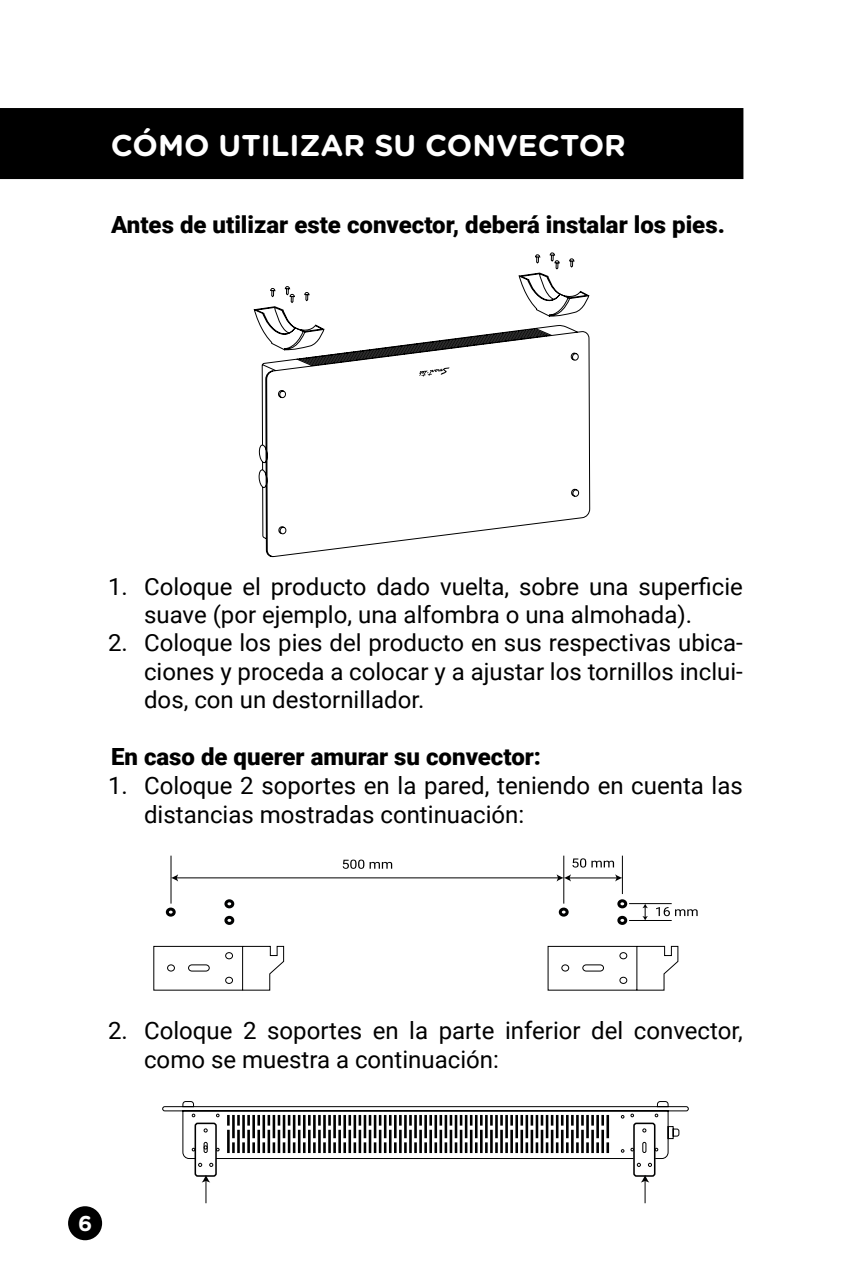
<style>
.page{position:relative;width:851px;height:1276px;background:#fff}
.page>*{position:absolute;margin:0;border:0;box-sizing:border-box;transform-origin:0 0}
.t1{font:700 30px "Gotham Rounded";color:#fff}
.t2{font:24px/28.8px "Roboto";color:#000}
.t3{font:23.7px/28.5px "Roboto";color:#000}
.t4{font:900 23.7px "Roboto";color:#000}
.t5{font:700 21.3px "Gotham Rounded";color:#fff}
</style>
<div class="page">
<div style="left:68px;top:1206px;width:34px;height:34px;background:#000;border-radius:50%"></div>
<svg style="left:253px;top:179px;width:337px;height:738px"></svg>
<div style="left:166px;top:907px;width:10px;height:9px;border:3px solid #000101;border-radius:50%"></div>
<div style="left:224px;top:899px;width:10px;height:9px;border:3px solid #000101;border-radius:50%"></div>
<div style="left:224px;top:916px;width:10px;height:9px;border:3px solid #000101;border-radius:50%"></div>
<div style="left:558px;top:907px;width:10px;height:9px;border:3px solid #000101;border-radius:50%"></div>
<div style="left:617px;top:899px;width:10px;height:9px;border:3px solid #000101;border-radius:50%"></div>
<div style="left:617px;top:916px;width:10px;height:9px;border:3px solid #000101;border-radius:50%"></div>
<svg style="left:153px;top:945px;width:525px;height:46px"></svg>
<hr style="left:170px;top:855px;width:1px;height:48px;background:#000101">
<hr style="left:563px;top:855px;width:1px;height:48px;background:#000101">
<hr style="left:621px;top:855px;width:1px;height:39px;background:#000101">
<hr style="left:629px;top:903px;width:42px;height:1px;background:#000101">
<hr style="left:629px;top:920px;width:42px;height:1px;background:#000101">
<hr style="left:176px;top:877px;width:382px;height:1px;background:#000101">
<svg style="left:171px;top:874px;width:7px;height:7px"></svg>
<hr style="left:568px;top:877px;width:49px;height:1px;background:#000101">
<svg style="left:556px;top:874px;width:15px;height:7px"></svg>
<svg style="left:615px;top:874px;width:7px;height:7px"></svg>
<svg style="left:642px;top:903px;width:6px;height:17px"></svg>
<svg style="left:342px;top:859px;width:50px;height:10px"></svg>
<svg style="left:572px;top:858px;width:42px;height:9px"></svg>
<svg style="left:656px;top:907px;width:13px;height:9px"></svg>
<svg style="left:675px;top:909px;width:22px;height:7px"></svg>
<div style="left:194px;top:1122px;width:23px;height:54px;border:2px solid #000;border-radius:2px"></div>
<div style="left:633px;top:1122px;width:22px;height:54px;border:2px solid #000;border-radius:2px"></div>
<svg style="left:162px;top:1101px;width:527px;height:65px"></svg>
<div style="left:0;top:108px;width:743px;height:71px;background:#000"></div>
<svg style="left:202px;top:1174px;width:8px;height:29px"></svg>
<svg style="left:640px;top:1174px;width:9px;height:29px"></svg>
<p class="t1" style="left:111px;top:123px;width:516px">CÓMO UTILIZAR SU CONVECTOR</p>
<p class="t4" style="left:111px;top:208px;width:615px">Antes de utilizar este convector, deberá instalar los pies.</p>
<p class="t3" style="left:144px;top:571px;width:600px;text-indent:-36px">1. Coloque el producto dado vuelta, sobre una superficie suave (por ejemplo, una alfombra o una almohada).</p>
<p class="t3" style="left:144px;top:628px;width:600px;text-align:justify;text-indent:-36px">2. Coloque los pies del producto en sus respectivas ubica&shy;ciones y proceda a colocar y a ajustar los tornillos inclui&shy;dos, con un destornillador.</p>
<p class="t4" style="left:111px;top:740px;width:431px">En caso de querer amurar su convector:</p>
<p class="t2" style="left:144px;top:770px;width:600px;text-indent:-36px">1. Coloque 2 soportes en la pared, teniendo en cuenta las distancias mostradas continuación:</p>
<p class="t2" style="left:144px;top:1015px;width:600px;text-indent:-36px">2. Coloque 2 soportes en la parte inferior del convector, como se muestra a continuación:</p>
<p class="t5" style="left:78px;top:1207px;width:16px">6</p>
</div>
